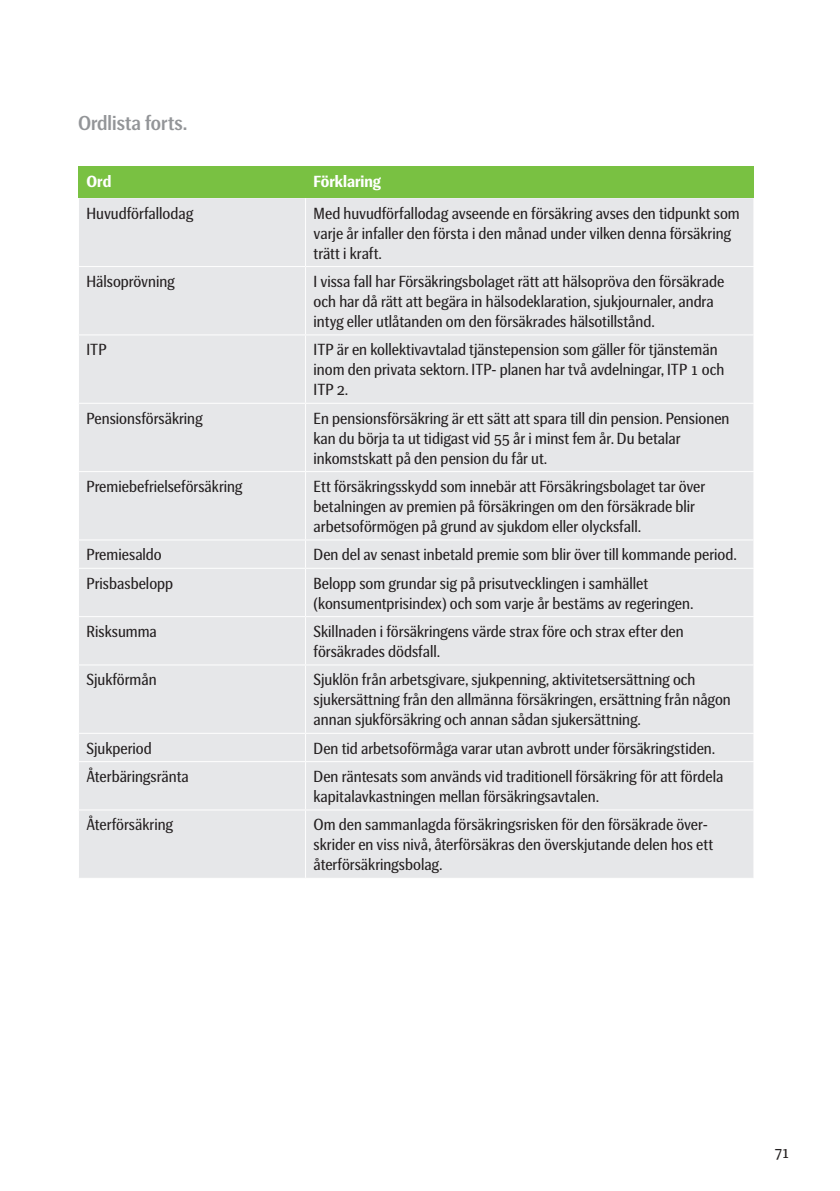
<style>
.page{position:relative;width:840px;height:1191px;background:#fff}
.page>*{position:absolute;margin:0;border:0;box-sizing:border-box;transform-origin:0 0}
.t1{font:500 20px "SEB Basic";color:#939598}
.t2{font:16px/20px "SEB Basic";color:#231f20}
.t3{font:700 16px "SEB Basic";color:#fff}
</style>
<div class="page">
<div style="left:78px;top:167px;width:227px;height:31px;background:#79c142"></div>
<div style="left:305px;top:167px;width:448px;height:31px;background:#79c142"></div>
<div style="left:79px;top:198px;width:674px;height:679px;background:#e6e7e9"></div>
<hr style="left:305px;top:198px;width:1px;height:68px;background:#fff">
<hr style="left:78px;top:266px;width:227px;height:1px;background:#fff">
<hr style="left:305px;top:266px;width:449px;height:1px;background:#fff">
<hr style="left:305px;top:267px;width:1px;height:67px;background:#fff">
<hr style="left:78px;top:334px;width:227px;height:1px;background:#fff">
<hr style="left:305px;top:334px;width:449px;height:1px;background:#fff">
<hr style="left:305px;top:335px;width:1px;height:68px;background:#fff">
<hr style="left:78px;top:403px;width:227px;height:1px;background:#fff">
<hr style="left:305px;top:403px;width:449px;height:1px;background:#fff">
<hr style="left:305px;top:404px;width:1px;height:67px;background:#fff">
<hr style="left:78px;top:471px;width:227px;height:1px;background:#fff">
<hr style="left:305px;top:471px;width:449px;height:1px;background:#fff">
<hr style="left:305px;top:472px;width:1px;height:67px;background:#fff">
<hr style="left:78px;top:539px;width:227px;height:1px;background:#fff">
<hr style="left:305px;top:539px;width:449px;height:1px;background:#fff">
<svg style="left:305px;top:540px;width:1px;height:28px"></svg>
<svg style="left:753px;top:541px;width:1px;height:27px"></svg>
<hr style="left:78px;top:568px;width:227px;height:1px;background:#fff">
<hr style="left:305px;top:568px;width:449px;height:1px;background:#fff">
<hr style="left:305px;top:569px;width:1px;height:47px;background:#fff">
<hr style="left:78px;top:616px;width:227px;height:1px;background:#fff">
<hr style="left:305px;top:616px;width:449px;height:1px;background:#fff">
<hr style="left:305px;top:617px;width:1px;height:47px;background:#fff">
<hr style="left:78px;top:664px;width:227px;height:1px;background:#fff">
<hr style="left:305px;top:664px;width:449px;height:1px;background:#fff">
<hr style="left:305px;top:665px;width:1px;height:68px;background:#fff">
<hr style="left:78px;top:733px;width:227px;height:1px;background:#fff">
<hr style="left:305px;top:733px;width:449px;height:1px;background:#fff">
<svg style="left:305px;top:734px;width:1px;height:27px"></svg>
<svg style="left:753px;top:734px;width:1px;height:27px"></svg>
<hr style="left:78px;top:761px;width:227px;height:1px;background:#fff">
<hr style="left:305px;top:761px;width:449px;height:1px;background:#fff">
<hr style="left:305px;top:762px;width:1px;height:47px;background:#fff">
<hr style="left:78px;top:809px;width:227px;height:1px;background:#fff">
<hr style="left:305px;top:809px;width:449px;height:1px;background:#fff">
<hr style="left:305px;top:810px;width:1px;height:67px;background:#fff">
<p class="t1" style="left:78px;top:111px;width:111px">Ordlista forts.</p>
<p class="t3" style="left:86px;top:172px;width:26px">Ord</p>
<p class="t3" style="left:313px;top:172px;width:69px">Förklaring</p>
<p class="t2" style="left:86px;top:203px;width:108px">Huvudförfallodag</p>
<p class="t2" style="left:313px;top:203px;width:427px">Med huvudförfallodag avseende en försäkring avses den tidpunkt som varje år infaller den första i den månad under vilken denna försäkring trätt i kraft.</p>
<p class="t2" style="left:86px;top:272px;width:90px">Hälsoprövning</p>
<p class="t2" style="left:313px;top:272px;width:412px">I vissa fall har Försäkringsbolaget rätt att hälsopröva den försäkrade och har då rätt att begära in hälsodeklaration, sjukjournaler, andra intyg eller utlåtanden om den försäkrades hälsotillstånd.</p>
<p class="t2" style="left:86px;top:340px;width:22px">ITP</p>
<p class="t2" style="left:313px;top:340px;width:412px">ITP är en kollektivavtalad tjänstepension som gäller för tjänstemän inom den privata sektorn. ITP- planen har två avdelningar, ITP 1 och<br>ITP 2.</p>
<p class="t2" style="left:86px;top:408px;width:118px">Pensionsförsäkring</p>
<p class="t2" style="left:313px;top:408px;width:417px">En pensionsförsäkring är ett sätt att spara till din pension. Pensionen kan du börja ta ut tidigast vid 55 år i minst fem år. Du betalar inkomstskatt på den pension du får ut.</p>
<p class="t2" style="left:86px;top:477px;width:157px">Premiebefrielseförsäkring</p>
<p class="t2" style="left:313px;top:477px;width:393px">Ett försäkringsskydd som innebär att Försäkringsbolaget tar över betalningen av premien på försäkringen om den försäkrade blir arbetsoförmögen på grund av sjukdom eller olycksfall.</p>
<p class="t2" style="left:86px;top:545px;width:77px">Premiesaldo</p>
<p class="t2" style="left:313px;top:545px;width:424px">Den del av senast inbetald premie som blir över till kommande period.</p>
<p class="t2" style="left:86px;top:573px;width:88px">Prisbasbelopp</p>
<p class="t2" style="left:313px;top:573px;width:381px">Belopp som grundar sig på prisutvecklingen i samhället (konsumentprisindex) och som varje år bestäms av regeringen.</p>
<p class="t2" style="left:86px;top:622px;width:72px">Risksumma</p>
<p class="t2" style="left:313px;top:622px;width:371px">Skillnaden i försäkringens värde strax före och strax efter den försäkrades dödsfall.</p>
<p class="t2" style="left:86px;top:670px;width:72px">Sjukförmån</p>
<p class="t2" style="left:313px;top:670px;width:418px">Sjuklön från arbetsgivare, sjukpenning, aktivitetsersättning och sjukersättning från den allmänna försäkringen, ersättning från någon annan sjukförsäkring och annan sådan sjukersättning.</p>
<p class="t2" style="left:86px;top:738px;width:67px">Sjukperiod</p>
<p class="t2" style="left:313px;top:738px;width:403px">Den tid arbetsoförmåga varar utan avbrott under försäkringstiden.</p>
<p class="t2" style="left:86px;top:766px;width:104px">Återbäringsränta</p>
<p class="t2" style="left:313px;top:766px;width:411px">Den räntesats som används vid traditionell försäkring för att fördela kapitalavkastningen mellan försäkringsavtalen.</p>
<p class="t2" style="left:86px;top:815px;width:88px">Återförsäkring</p>
<p class="t2" style="left:313px;top:815px;width:401px">Om den sammanlagda försäkringsrisken för den försäkrade över&shy;skrider en viss nivå, återförsäkras den överskjutande delen hos ett återförsäkringsbolag.</p>
<p class="t2" style="left:774px;top:1142px;width:16px">71</p>
</div>
